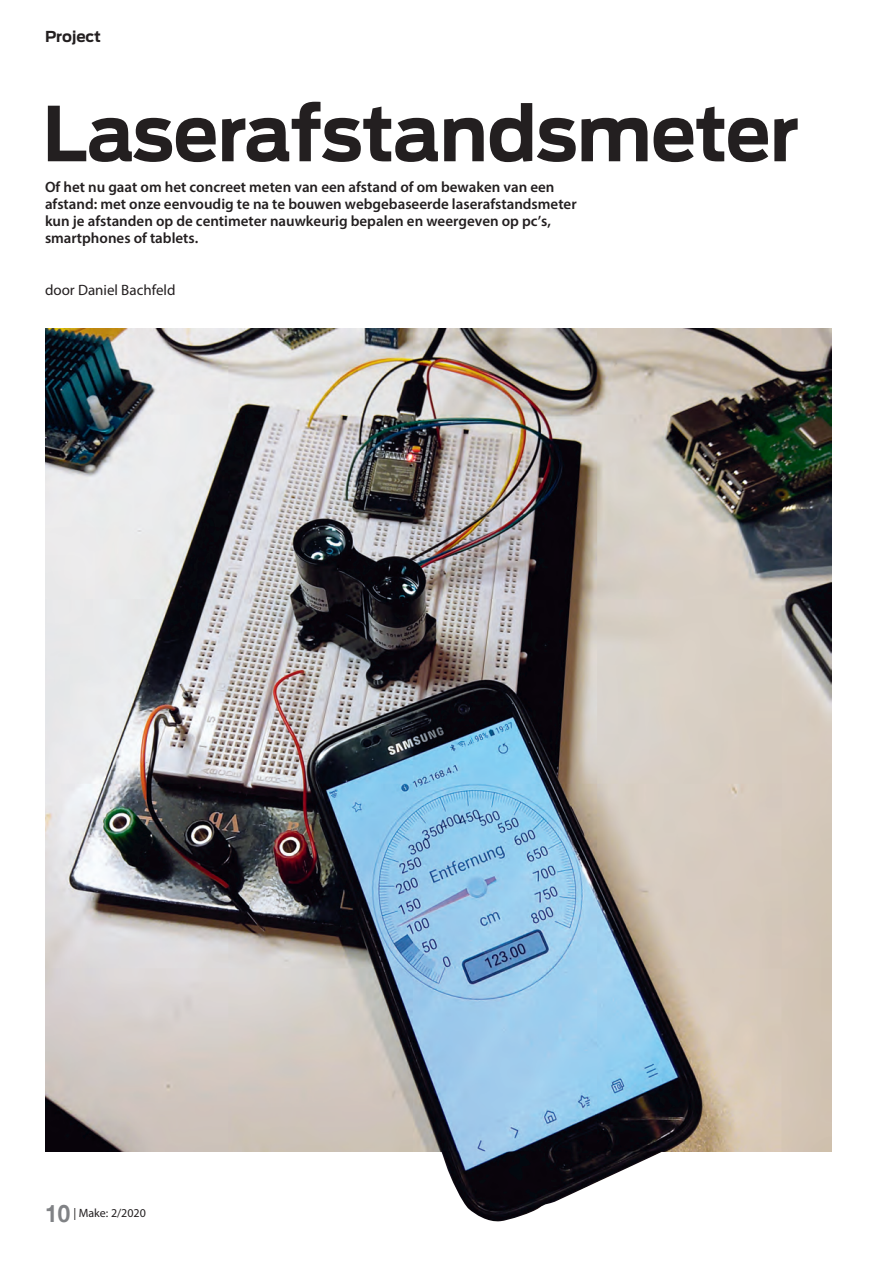
<style>
.page{position:relative;width:893px;height:1263px;background:#fff}
.page>*{position:absolute;margin:0;border:0;box-sizing:border-box;transform-origin:0 0}
.t1{font:700 75px "Antenna";letter-spacing:-.01em;color:#231f20}
.t2{font:600 15px/17.2px "Myriad Pro";color:#231f20}
.t3{font:15px "Myriad Pro";color:#231f20}
.t4{font:700 15px "Antenna";letter-spacing:-.005em;color:#231f20}
.t5{font:12px "Myriad Pro";color:#231f20}
.s1{font-family:"Helvetica Neue";font-weight:700;font-size:24px;color:#808285}
</style>
<div class="page">
<img style="left:45px;top:328px;width:786px;height:823px">
<img style="left:441px;top:1151px;width:222px;height:71px">
<p class="t4" style="left:45px;top:31px;width:58px">Project</p>
<h1 class="t1" style="left:42px;top:106px;width:758px">Laserafstandsmeter</h1>
<p class="t2" style="left:45px;top:179px;width:533px">Of het nu gaat om het concreet meten van een afstand of om bewaken van een afstand: met onze eenvoudig te na te bouwen webgebaseerde laserafstandsmeter kun je afstanden op de centimeter nauwkeurig bepalen en weergeven op pc’s, smartphones of tablets.</p>
<p class="t3" style="left:45px;top:284px;width:132px">door Daniel Bachfeld</p>
<p class="t5" style="left:45px;top:1209px;width:102px"><span class="s1">10</span> | Make: 2/2020</p>
</div>
